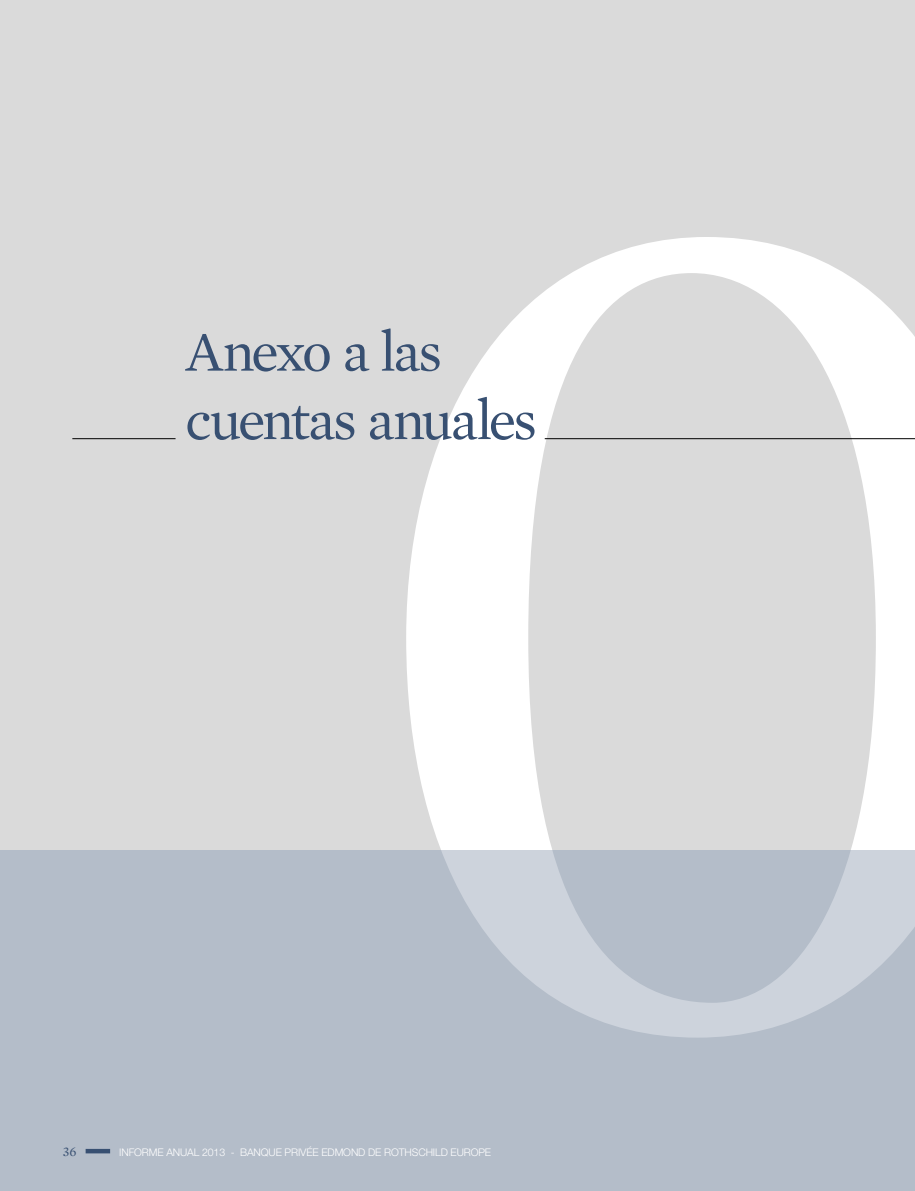
<style>
.page{position:relative;width:915px;height:1191px;background:#fff}
.page>*{position:absolute;margin:0;border:0;box-sizing:border-box;transform-origin:0 0}
.t1{font:57px/68.4px "Mercury Text G1";letter-spacing:-.055em;color:#385072}
.t2{font:13.5px "Mercury Text G1";color:#385072}
.t3{font:300 10.5px "Helvetica Neue LT Pro";letter-spacing:-.01em;color:#fff}
</style>
<div class="page">
<div style="left:0;top:0;width:914px;height:1191px;background:#dadada"></div>
<svg style="left:406px;top:237px;width:508px;height:613px"></svg>
<div style="left:0;top:850px;width:914px;height:341px;background:#b4bdc9"></div>
<svg style="left:441px;top:850px;width:473px;height:187px"></svg>
<hr style="left:72px;top:438px;width:103px;height:1px;background:#000">
<hr style="left:544px;top:438px;width:370px;height:1px;background:#000">
<div style="left:86px;top:1148px;width:24px;height:5px;background:#385072"></div>
<p class="t1" style="left:185px;top:314px;width:353px">Anexo a las cuentas anuales</p>
<p class="t2" style="left:63px;top:1141px;width:15px">36</p>
<p class="t3" style="left:119px;top:1145px;width:373px">INFORME ANUAL 2013 - BANQUE PRIVÉE EDMOND DE ROTHSCHILD EUROPE</p>
</div>
